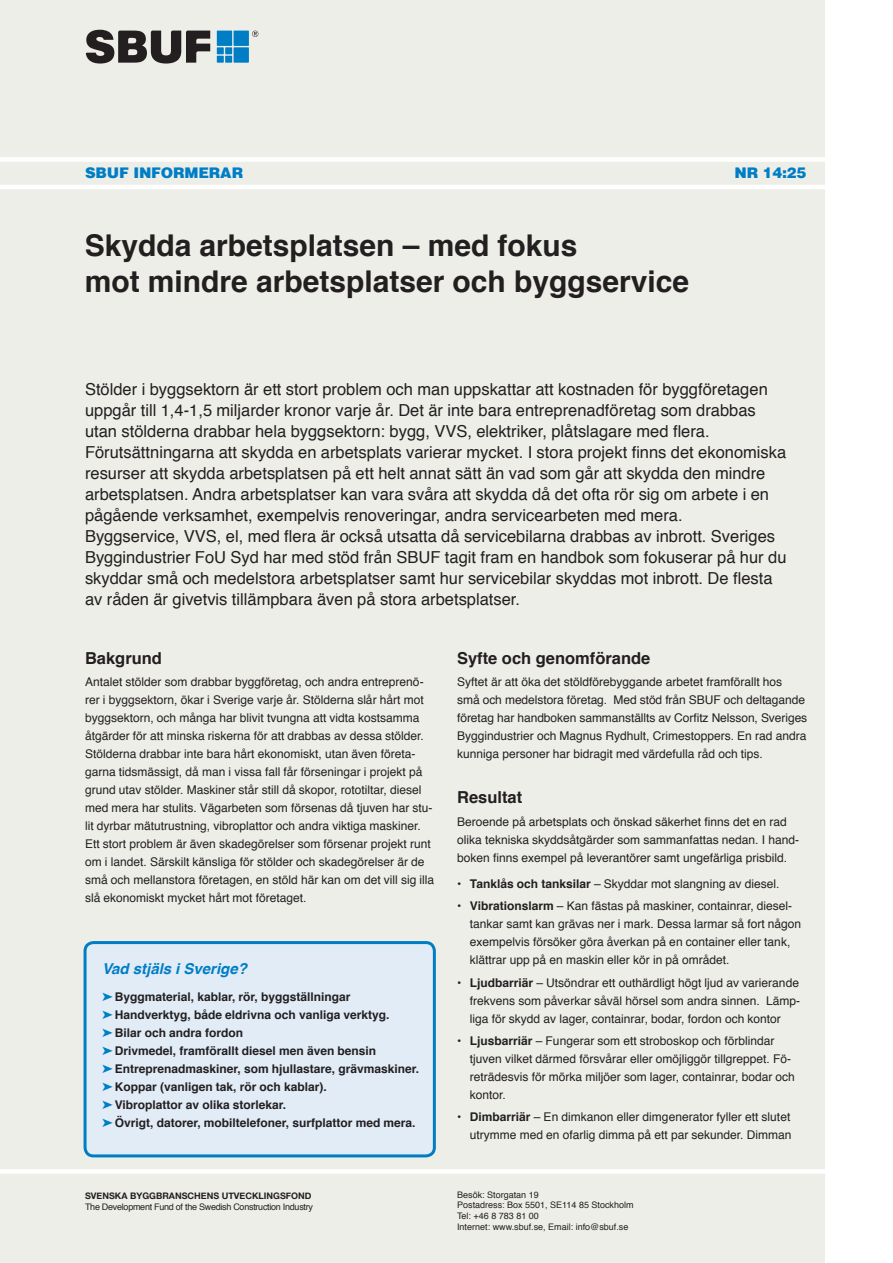
<style>
.page{position:relative;width:893px;height:1263px;background:#fff}
.page>*{position:absolute;margin:0;border:0;box-sizing:border-box;transform-origin:0 0}
.Rubrik{font:700 30px/36px "Helvetica";color:#231f20}
.Ingress{font:16.5px/21px "Helvetica";color:#231f20}
.Mellanrubbe{font:700 16.5px "Helvetica";color:#231f20}
.t1{font:900 15px "Helvetica";letter-spacing:-.02em;color:#007ec5}
.Mellanrubbe_2{font:italic 700 15px "Helvetica";color:#007ec5}
.Brödtext{font:12px/18px "Helvetica";color:#231f20}
.Brödtext-2{font:700 12px "Helvetica";color:#231f20}
.t2{font:9px/10.8px "Helvetica";color:#231f20}
.t3{font:9px "Helvetica";letter-spacing:-.03em;color:#231f20}
.t4{font:700 9px "Helvetica Neue";color:#231f20}
.s1{color:#007ec5}
.s2{font-weight:700}
</style>
<div class="page">
<div style="left:0;top:0;width:825px;height:1263px;background:#eeeee9"></div>
<svg style="left:86px;top:30px;width:124px;height:34px"></svg>
<div style="left:225px;top:47px;width:7px;height:7px;background:#007ec5"></div>
<div style="left:217px;top:47px;width:7px;height:7px;background:#007ec5"></div>
<div style="left:225px;top:56px;width:7px;height:7px;background:#007ec5"></div>
<div style="left:217px;top:56px;width:7px;height:7px;background:#007ec5"></div>
<div style="left:234px;top:47px;width:15px;height:16px;background:#007ec5"></div>
<div style="left:234px;top:31px;width:15px;height:15px;background:#007ec5"></div>
<div style="left:217px;top:31px;width:15px;height:15px;background:#007ec5"></div>
<svg style="left:252px;top:31px;width:6px;height:6px"></svg>
<div style="left:0;top:157px;width:835px;height:5px;background:#fff"></div>
<hr style="left:0;top:185px;width:835px;height:4px;background:#fff">
<div style="left:0;top:1169px;width:836px;height:5px;background:#fff"></div>
<div style="left:85px;top:942px;width:349px;height:214px;background:#e1ecf7;border-radius:9px"></div>
<div style="left:84px;top:941px;width:352px;height:216px;border:3px solid #007ec5;border-radius:9px"></div>
<p class="t1" style="left:85px;top:164px;width:160px">SBUF INFORMERAR</p>
<p class="t1" style="left:734px;top:164px;width:74px">NR 14:25</p>
<p class="Rubrik" style="left:85px;top:228px;width:606px">Skydda arbetsplatsen – med fokus<br>mot mindre arbetsplatser och byggservice</p>
<p class="Ingress" style="left:85px;top:379px;width:703px">Stölder i byggsektorn är ett stort problem och man uppskattar att kostnaden för byggföretagen uppgår till 1,4-1,5 miljarder kronor varje år. Det är inte bara entreprenadföretag som drabbas utan stölderna drabbar hela byggsektorn: bygg, VVS, elektriker, plåtslagare med flera.<br>Förutsättningarna att skydda en arbetsplats varierar mycket. I stora projekt finns det ekonomiska resurser att skydda arbetsplatsen på ett helt annat sätt än vad som går att skydda den mindre arbetsplatsen. Andra arbetsplatser kan vara svåra att skydda då det ofta rör sig om arbete i en pågående verksamhet, exempelvis renoveringar, andra servicearbeten med mera.<br>Byggservice, VVS, el, med flera är också utsatta då servicebilarna drabbas av inbrott. Sveriges Byggindustrier FoU Syd har med stöd från SBUF tagit fram en handbok som fokuserar på hur du skyddar små och medelstora arbetsplatser samt hur servicebilar skyddas mot inbrott. De flesta av råden är givetvis tillämpbara även på stora arbetsplatser.</p>
<p class="Mellanrubbe" style="left:85px;top:645px;width:79px">Bakgrund</p>
<p class="Brödtext" style="left:85px;top:673px;width:351px">Antalet stölder som drabbar byggföretag, och andra entreprenö&shy;rer i byggsektorn, ökar i Sverige varje år. Stölderna slår hårt mot byggsektorn, och många har blivit tvungna att vidta kostsamma åtgärder för att minska riskerna för att drabbas av dessa stölder.<br>Stölderna drabbar inte bara hårt ekonomiskt, utan även företa&shy;garna tidsmässigt, då man i vissa fall får förseningar i projekt på grund utav stölder. Maskiner står still då skopor, rototiltar, diesel med mera har stulits. Vägarbeten som försenas då tjuven har stu&shy;lit dyrbar mätutrustning, vibroplattor och andra viktiga maskiner.<br>Ett stort problem är även skadegörelser som försenar projekt runt om i landet. Särskilt känsliga för stölder och skadegörelser är de små och mellanstora företagen, en stöld här kan om det vill sig illa slå ekonomiskt mycket hårt mot företaget.</p>
<p class="Mellanrubbe_2" style="left:102px;top:957px;width:146px">Vad stjäls i Sverige?</p>
<p class="Brödtext-2" style="left:102px;top:987px;width:250px"><span class="s1">➤</span>Byggmaterial, kablar, rör, byggställningar</p>
<p class="Brödtext-2" style="left:102px;top:1005px;width:289px"><span class="s1">➤</span>Handverktyg, både eldrivna och vanliga verktyg.</p>
<p class="Brödtext-2" style="left:102px;top:1023px;width:143px"><span class="s1">➤</span>Bilar och andra fordon</p>
<p class="Brödtext-2" style="left:102px;top:1041px;width:276px"><span class="s1">➤</span>Drivmedel, framförallt diesel men även bensin</p>
<p class="Brödtext-2" style="left:102px;top:1059px;width:319px"><span class="s1">➤</span>Entreprenadmaskiner, som hjullastare, grävmaskiner.</p>
<p class="Brödtext-2" style="left:102px;top:1077px;width:226px"><span class="s1">➤</span>Koppar (vanligen tak, rör och kablar).</p>
<p class="Brödtext-2" style="left:102px;top:1095px;width:186px"><span class="s1">➤</span>Vibroplattor av olika storlekar.</p>
<p class="Brödtext-2" style="left:102px;top:1113px;width:315px"><span class="s1">➤</span>Övrigt, datorer, mobiltelefoner, surfplattor med mera.</p>
<p class="t4" style="left:85px;top:1189px;width:228px">SVENSKA BYGGBRANSCHENS UTVECKLINGSFOND</p>
<p class="t3" style="left:85px;top:1200px;width:229px">The Development Fund of the Swedish Construction Industry</p>
<p class="Mellanrubbe" style="left:457px;top:645px;width:195px">Syfte och genomförande</p>
<p class="Brödtext" style="left:457px;top:673px;width:352px">Syftet är att öka det stöldförebyggande arbetet framförallt hos små och medelstora företag. Med stöd från SBUF och deltagande företag har handboken sammanställts av Corfitz Nelsson, Sveriges Byggindustrier och Magnus Rydhult, Crimestoppers. En rad andra kunniga personer har bidragit med värdefulla råd och tips.</p>
<p class="Mellanrubbe" style="left:457px;top:784px;width:67px">Resultat</p>
<p class="Brödtext" style="left:457px;top:813px;width:343px">Beroende på arbetsplats och önskad säkerhet finns det en rad olika tekniska skyddsåtgärder som sammanfattas nedan. I hand&shy;boken finns exempel på leverantörer samt ungefärliga prisbild.</p>
<p class="Brödtext" style="left:457px;top:875px;width:324px">• <span class="s2">Tanklås och tanksilar</span> – Skyddar mot slangning av diesel.</p>
<p class="Brödtext" style="left:470px;top:897px;width:333px;text-indent:-13px">• <span class="s2">Vibrationslarm</span> – Kan fästas på maskiner, containrar, diesel&shy;tankar samt kan grävas ner i mark. Dessa larmar så fort någon exempelvis försöker göra åverkan på en container eller tank, klättrar upp på en maskin eller kör in på området.</p>
<p class="Brödtext" style="left:470px;top:974px;width:332px;text-align:justify;text-indent:-13px">• <span class="s2">Ljudbarriär</span> – Utsöndrar ett outhärdligt högt ljud av varierande frekvens som påverkar såväl hörsel som andra sinnen. Lämp&shy;liga för skydd av lager, containrar, bodar, fordon och kontor</p>
<p class="Brödtext" style="left:470px;top:1032px;width:327px;text-indent:-13px">• <span class="s2">Ljusbarriär</span> – Fungerar som ett stroboskop och förblindar tjuven vilket därmed försvårar eller omöjliggör tillgreppet. Fö&shy;reträdesvis för mörka miljöer som lager, containrar, bodar och kontor.</p>
<p class="Brödtext" style="left:457px;top:1108px;width:336px;text-align:right">• <span class="s2">Dimbarriär</span> – En dimkanon eller dimgenerator fyller ett slutet utrymme med en ofarlig dimma på ett par sekunder. Dimman</p>
<p class="t2" style="left:457px;top:1189px;width:178px">Besök: Storgatan 19<br>Postadress: Box 5501, SE114 85 Stockholm<br>Tel: +46 8 783 81 00<br>Internet: www.sbuf.se, Email: info@sbuf.se</p>
</div>
